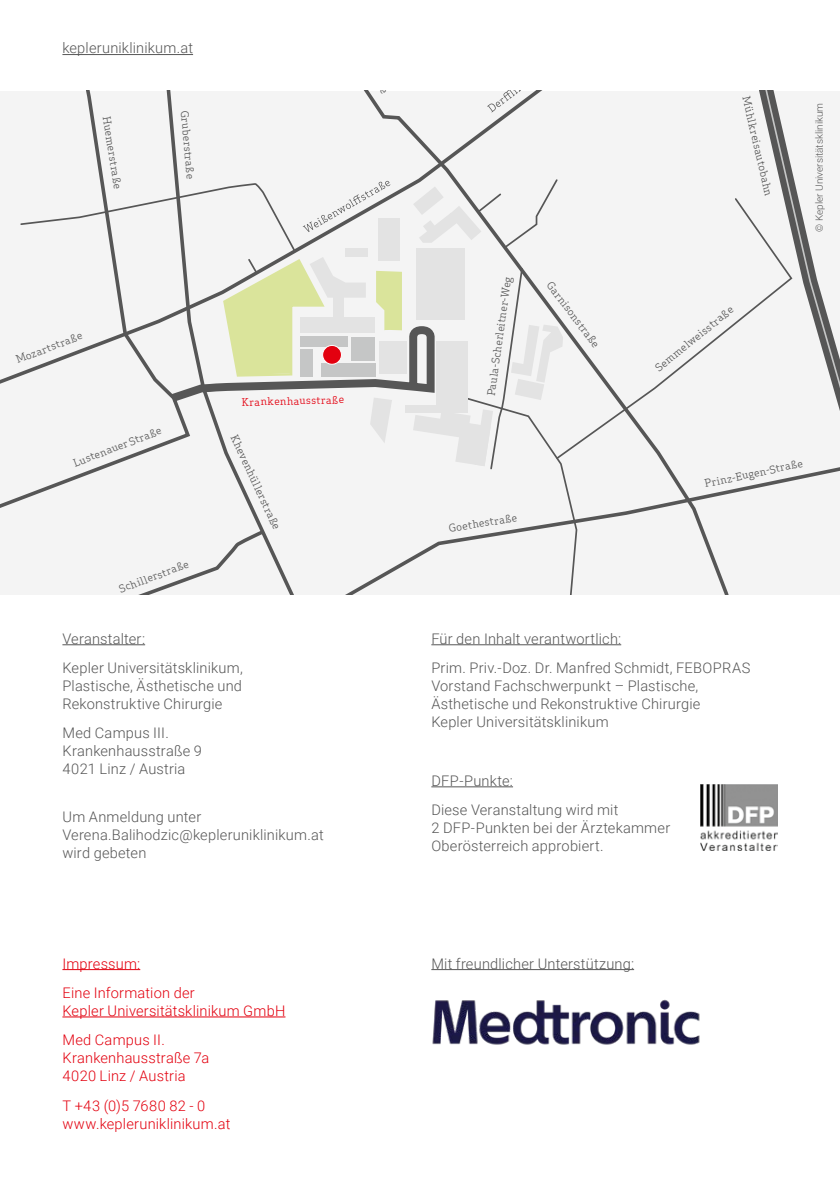
<style>
.page{position:relative;width:840px;height:1191px;background:#fff}
.page>*{position:absolute;margin:0;border:0;box-sizing:border-box;transform-origin:0 0}
.t1{font:300 14.6px/18px "Roboto";letter-spacing:.015em;color:#565656}
.t2{font:300 14.6px/29.4px "Roboto";letter-spacing:.015em;color:#e3000f}
.t3{font:10.4px "Apex Serif";color:#565656}
.t4{font:10.4px "Apex Serif";color:#e3000f}
.t5{font:300 10px "Roboto";color:#565656}
</style>
<div class="page">
<div style="left:578px;top:428px;width:45px;height:166px;background:#f4f4f4"></div>
<div style="left:0;top:91px;width:623px;height:337px;background:#f4f4f4"></div>
<div style="left:623px;top:91px;width:16px;height:503px;background:#f4f4f4"></div>
<div style="left:639px;top:91px;width:200px;height:503px;background:#f4f4f4"></div>
<svg style="left:0;top:178px;width:578px;height:416px"></svg>
<svg style="left:487px;top:91px;width:75px;height:21px"></svg>
<div style="left:300px;top:335px;width:48px;height:11px;background:#c5c6c6"></div>
<div style="left:300px;top:349px;width:13px;height:28px;background:#c5c6c6"></div>
<div style="left:321px;top:363px;width:54px;height:14px;background:#c5c6c6"></div>
<div style="left:351px;top:337px;width:24px;height:24px;background:#c5c6c6"></div>
<div style="left:322px;top:345px;width:19px;height:19px;background:#e3000f;border-radius:50%"></div>
<div style="left:322px;top:345px;width:19px;height:19px;border:1px solid #fff;border-radius:50%"></div>
<hr style="left:62px;top:969px;width:78px;height:1px;background:#e3000f">
<hr style="left:62px;top:1016px;width:223px;height:1px;background:#e3000f">
<hr style="left:431px;top:644px;width:190px;height:1px;background:#565656">
<hr style="left:431px;top:786px;width:81px;height:1px;background:#565656">
<hr style="left:62px;top:644px;width:83px;height:1px;background:#565656">
<img style="left:700px;top:784px;width:77px;height:66px">
<img style="left:431px;top:969px;width:269px;height:76px">
<hr style="left:431px;top:969px;width:202px;height:1px;background:#565656">
<hr style="left:62px;top:54px;width:131px;height:1px;background:#565656">
<p class="t1" style="left:62px;top:39px;width:132px">kepleruniklinikum.at</p>
<p class="t3" style="left:113px;top:115px;width:75px;rotate:81deg">Huemerstraße</p>
<p class="t3" style="left:191px;top:110px;width:70px;rotate:85deg">Gruberstraße</p>
<p class="t3" style="left:14px;top:354px;width:72px;rotate:-21deg">Mozartstraße</p>
<p class="t3" style="left:71px;top:457px;width:95px;rotate:-21deg">Lustenauer Straße</p>
<p class="t3" style="left:117px;top:583px;width:75px;rotate:-21deg">Schillerstraße</p>
<p class="t4" style="left:241px;top:396px;width:104px;rotate:-2deg">Krankenhausstraße</p>
<p class="t3" style="left:240px;top:432px;width:105px;rotate:65deg">Khevenhüllerstraße</p>
<p class="t1" style="left:62px;top:623px;width:182px;line-height:29.4px">Veranstalter:<br>Kepler Universitätsklinikum,</p>
<p class="t1" style="left:62px;top:676px;width:181px">Plastische, Ästhetische und<br>Rekonstruktive Chirurgie</p>
<p class="t1" style="left:62px;top:723px;width:141px">Med Campus III.<br>Krankenhausstraße 9<br>4021 Linz / Austria</p>
<p class="t1" style="left:62px;top:807px;width:263px">Um Anmeldung unter<br>Verena.Balihodzic@kepleruniklinikum.at wird gebeten</p>
<p class="t2" style="left:62px;top:948px;width:134px">Impressum:<br>Eine Information der</p>
<p class="t2" style="left:62px;top:995px;width:224px">Kepler Universitätsklinikum GmbH<br>Med Campus II.</p>
<p class="t2" style="left:62px;top:1048px;width:148px;line-height:18px">Krankenhausstraße 7a<br>4020 Linz / Austria</p>
<p class="t2" style="left:62px;top:1095px;width:169px;line-height:18px">T +43 (0)5 7680 82 - 0 www.kepleruniklinikum.at</p>
<p class="t3" style="left:484px;top:395px;width:122px;rotate:-82deg">Paula-Scherleitner-W eg</p>
<p class="t3" style="left:554px;top:279px;width:81px;rotate:53deg">Garnisonstraße</p>
<p class="t3" style="left:447px;top:521px;width:71px;rotate:-9deg">Goethestraße</p>
<p class="t3" style="left:752px;top:95px;width:103px;rotate:77deg">Mühlkreisautobahn</p>
<p class="t3" style="left:652px;top:364px;width:98px;rotate:-39deg">Semmelw eisstraße</p>
<p class="t5" style="left:811px;top:231px;width:130px;rotate:-90deg">© Kepler Universitätsklinikum</p>
<p class="t3" style="left:703px;top:477px;width:102px;rotate:-12deg">Prinz-Eugen-Straße</p>
<p class="t1" style="left:431px;top:623px;width:320px;line-height:29.4px">Für den Inhalt verantwortlich:<br>Prim. Priv.-Doz. Dr. Manfred Schmidt, FEBOPRAS</p>
<p class="t1" style="left:431px;top:676px;width:270px">Vorstand Fachschwerpunkt – Plastische,<br>Ästhetische und Rekonstruktive Chirurgie<br>Kepler Universitätsklinikum</p>
<p class="t1" style="left:431px;top:765px;width:188px;line-height:29.4px">DFP-Punkte:<br>Diese Veranstaltung wird mit</p>
<p class="t1" style="left:431px;top:818px;width:240px">2 DFP-Punkten bei der Ärztekammer<br>Oberösterreich approbiert.</p>
<p class="t1" style="left:431px;top:953px;width:204px">Mit freundlicher Unterstützung:</p>
</div>
